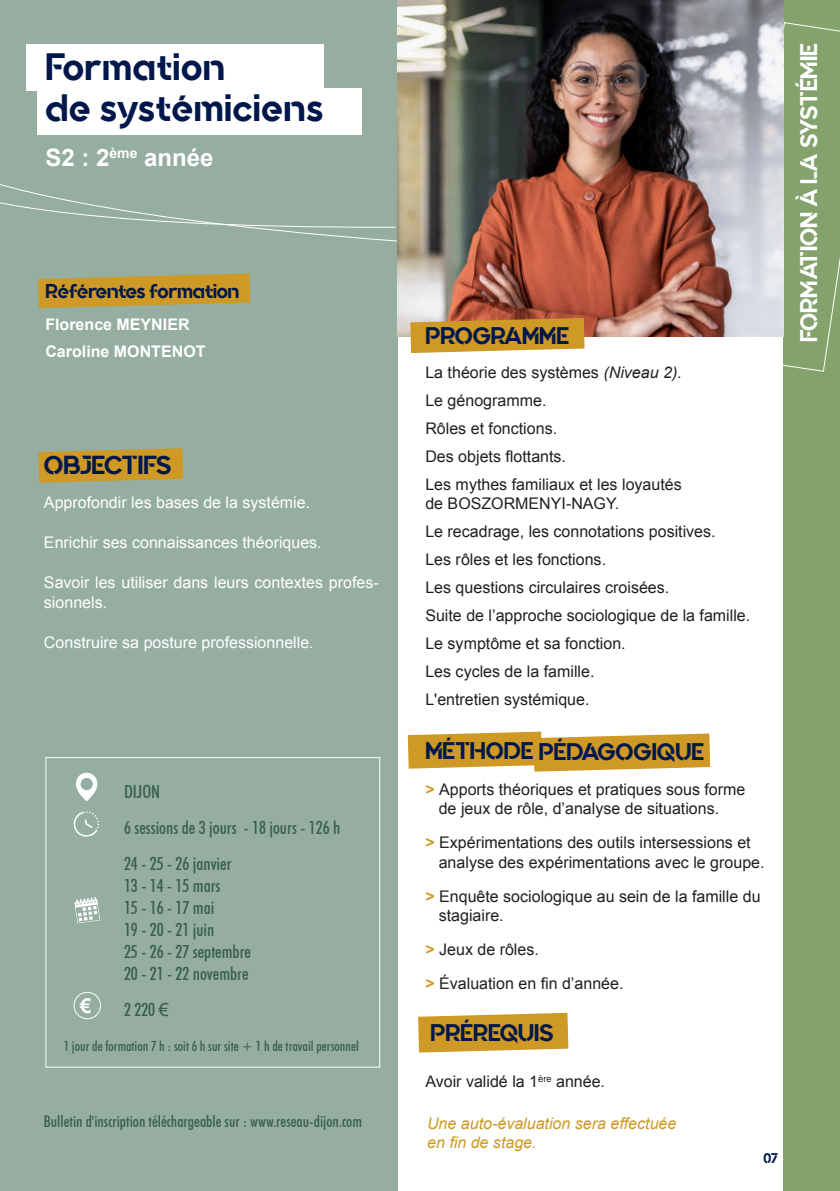
<style>
.page{position:relative;width:840px;height:1191px;background:#fff}
.page>*{position:absolute;margin:0;border:0;box-sizing:border-box;transform-origin:0 0}
.t1{font:38px/40px "Quantify";letter-spacing:.025em;color:#00174c}
.t2{font:26px "Quantify";letter-spacing:-.01em;color:#00174c}
.t3{font:24px "Quantify";color:#00174c}
.t4{font:24px "Quantify";color:#fff}
.t5{font:700 24px "Arial";color:#fff}
.t6{font:700 20.4px "Arial";color:#fff}
.t7{font:20px "Quantify";color:#00174c}
.t8{font:500 condensed 18px/22px "Futura BT";color:#375e4f}
.t9{font:16px/28px "Arial";color:#231f20}
.t10{font:16px/19.2px "Arial";color:#fff}
.t11{font:500 condensed 16px "Futura BT";color:#375e4f}
.t12{font:italic 16px/19.2px "Arial";color:#ce9924}
.t13{font:700 16px/26px "Arial";color:#fff}
.t14{font:500 condensed 14px "Futura BT";color:#375e4f}
.t15{font:14px "Quantify";color:#00174c}
.s1{font-family:"Arial";font-weight:400;font-stretch:normal}
.s2{font-style:italic}
.s3{font-weight:700;color:#ce9924}
</style>
<div class="page">
<div style="left:0;top:0;width:397px;height:1191px;background:#95aea1"></div>
<svg style="left:74px;top:897px;width:26px;height:26px"></svg>
<svg style="left:73px;top:811px;width:26px;height:26px"></svg>
<svg style="left:76px;top:772px;width:22px;height:29px"></svg>
<div style="left:26px;top:44px;width:297px;height:47px;background:#fff"></div>
<div style="left:37px;top:88px;width:324px;height:47px;background:#fff"></div>
<svg style="left:0;top:184px;width:397px;height:58px"></svg>
<div style="left:45px;top:757px;width:335px;height:310px;border:1px solid #fff"></div>
<div style="left:74px;top:992px;width:27px;height:27px;border:1px solid #fff;border-radius:50%"></div>
<div style="left:782px;top:0;width:57px;height:1191px;background:#83a26c"></div>
<svg style="left:38px;top:448px;width:145px;height:34px"></svg>
<svg style="left:38px;top:273px;width:212px;height:35px"></svg>
<svg style="left:407px;top:731px;width:302px;height:40px"></svg>
<svg style="left:759px;top:22px;width:80px;height:350px"></svg>
<svg style="left:418px;top:1012px;width:150px;height:40px"></svg>
<img style="left:397px;top:0;width:385px;height:336px">
<svg style="left:410px;top:318px;width:174px;height:35px"></svg>
<h1 class="t1" style="left:45px;top:47px;width:279px">Formation<br>de systémiciens</h1>
<h3 class="t5" style="left:45px;top:144px;width:170px">S2 : 2<sup>ème</sup> année</h3>
<p class="t7" style="left:45px;top:281px;width:195px">Référentes formation</p>
<p class="t13" style="left:45px;top:312px;width:162px">Florence MEYNIER<br>Caroline MONTENOT</p>
<h2 class="t2" style="left:44px;top:451px;width:129px">OBJECTIFS</h2>
<p class="t10" style="left:44px;top:494px;width:267px">Approfondir les bases de la systémie.</p>
<p class="t10" style="left:44px;top:534px;width:279px">Enrichir ses connaissances théoriques.</p>
<p class="t10" style="left:44px;top:574px;width:336px">Savoir les utiliser dans leurs contextes profes&shy;sionnels.</p>
<p class="t10" style="left:44px;top:634px;width:271px">Construire sa posture professionnelle.</p>
<p class="t8" style="left:124px;top:774px;width:218px;line-height:36px">DIJON<br>6 sessions de 3 jours - 18 jours - 126 h<br>24 - 25 - 26 janvier</p>
<p class="t8" style="left:124px;top:875px;width:128px">13 - 14 - 15 mars<br>15 - 16 - 17 mai<br>19 - 20 - 21 juin<br>25 - 26 - 27 septembre<br>20 - 21 - 22 novembre</p>
<p class="t8" style="left:124px;top:999px;width:46px">2 220 <span class="s1">€</span></p>
<p class="t6" style="left:80px;top:993px;width:13px">€</p>
<p class="t14" style="left:64px;top:1040px;width:296px">1 jour de formation 7 h : soit 6 h sur site + 1 h de travail personnel</p>
<p class="t11" style="left:44px;top:1114px;width:319px">Bulletin d'inscription téléchargeable sur : www.reseau-dijon.com</p>
<h3 class="t3" style="left:425px;top:322px;width:145px">PROGRAMME</h3>
<p class="t9" style="left:425px;top:360px;width:258px">La théorie des systèmes <span class="s2">(Niveau 2).<br></span>Le génogramme.<br>Rôles et fonctions.<br>Des objets flottants.<br>Les mythes familiaux et les loyautés</p>
<p class="t9" style="left:425px;top:491px;width:326px">de BOSZORMENYI-NAGY.<br>Le recadrage, les connotations positives.<br>Les rôles et les fonctions.<br>Les questions circulaires croisées.<br>Suite de l’approche sociologique de la famille.<br>Le symptôme et sa fonction.<br>Les cycles de la famille.<br>L'entretien systémique.</p>
<h3 class="t3" style="left:425px;top:739px;width:280px">MÉTHODE PÉDAGOGIQUE</h3>
<p class="t9" style="left:438px;top:781px;width:308px;line-height:19.2px;text-indent:-13px"><span class="s3">&gt;</span> Apports théoriques et pratiques sous forme de jeux de rôle, d’analyse de situations.</p>
<p class="t9" style="left:438px;top:834px;width:327px;line-height:19.2px;text-indent:-13px"><span class="s3">&gt;</span> Expérimentations des outils intersessions et analyse des expérimentations avec le groupe.</p>
<p class="t9" style="left:438px;top:888px;width:323px;line-height:19.2px;text-indent:-13px"><span class="s3">&gt;</span> Enquête sociologique au sein de la famille du stagiaire.</p>
<p class="t9" style="left:425px;top:933px;width:199px;line-height:34px"><span class="s3">&gt;</span> Jeux de rôles.<br><span class="s3">&gt;</span> Évaluation en fin d’année.</p>
<h3 class="t3" style="left:430px;top:1020px;width:125px">PRÉREQUIS</h3>
<p class="t9" style="left:425px;top:1068px;width:181px">Avoir validé la 1<sup>ère</sup> année.</p>
<p class="t12" style="left:427px;top:1115px;width:251px">Une auto-évaluation sera effectuée en fin de stage.</p>
<p class="t15" style="left:763px;top:1150px;width:16px">07</p>
<h3 class="t4" style="left:795px;top:342px;width:300px;rotate:-90deg">FORMATION À LA SYSTÉMIE</h3>
</div>
